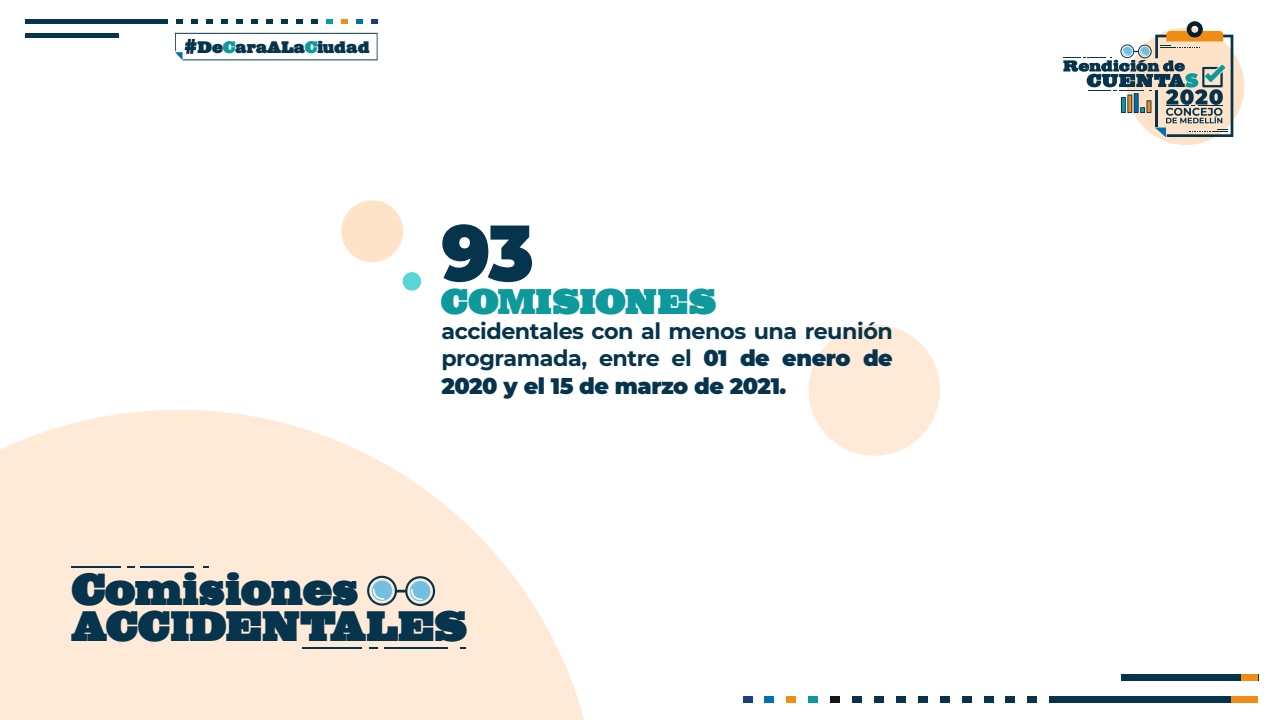
<style>
.page{position:relative;width:1280px;height:720px;background:#fff}
.page>*{position:absolute;margin:0;border:0;box-sizing:border-box;transform-origin:0 0}
.t1{font:900 79px "Montserrat";color:#06344c;scale:.94 1}
.t2{font:44.12px "Big Mummy";letter-spacing:-.02em;color:#06344c;scale:.87 1}
.t3{font:41.88px "Big Mummy";letter-spacing:-.02em;color:#06344c;scale:.87 1}
.t4{font:35.12px "Big Mummy";letter-spacing:-.025em;color:#0e999c;scale:.87 1}
.t5{font:700 22.25px/27.2px "Montserrat";letter-spacing:-.02em;color:#06344c;text-align:justify}
.t6{font:16.5px "Big Mummy";letter-spacing:-.02em;color:#06344c;scale:.87 1}
.s1{color:#0e999c}
.s2{font-weight:900}
</style>
<div class="page">
<div style="left:1127px;top:28px;width:117px;height:117px;background:#ffe3c8;border-radius:50%"></div>
<svg style="left:1063px;top:21px;width:170px;height:116px"></svg>
<div style="left:1050px;top:696px;width:208px;height:7px;background:#06344c"></div>
<div style="left:1121px;top:674px;width:137px;height:7px;background:#06344c"></div>
<div style="left:764px;top:696px;width:10px;height:7px;background:#0071ac"></div>
<div style="left:743px;top:696px;width:9px;height:7px;background:#1c3d7c"></div>
<div style="left:786px;top:696px;width:10px;height:7px;background:#f08d14"></div>
<div style="left:808px;top:696px;width:10px;height:7px;background:#0e999c"></div>
<div style="left:830px;top:696px;width:10px;height:7px;background:#171715"></div>
<div style="left:852px;top:696px;width:10px;height:7px;background:#06344c"></div>
<div style="left:874px;top:696px;width:9px;height:7px;background:#06344c"></div>
<div style="left:896px;top:696px;width:9px;height:7px;background:#06344c"></div>
<div style="left:918px;top:696px;width:9px;height:7px;background:#06344c"></div>
<div style="left:940px;top:696px;width:9px;height:7px;background:#06344c"></div>
<div style="left:962px;top:696px;width:9px;height:7px;background:#06344c"></div>
<div style="left:984px;top:696px;width:9px;height:7px;background:#06344c"></div>
<div style="left:1006px;top:696px;width:9px;height:7px;background:#06344c"></div>
<div style="left:1028px;top:696px;width:9px;height:7px;background:#06344c"></div>
<div style="left:1232px;top:696px;width:26px;height:7px;background:#f08d14"></div>
<div style="left:1241px;top:674px;width:17px;height:7px;background:#f08d14"></div>
<svg style="left:357px;top:19px;width:6px;height:5px"></svg>
<svg style="left:371px;top:19px;width:7px;height:5px"></svg>
<svg style="left:342px;top:19px;width:6px;height:5px"></svg>
<svg style="left:327px;top:19px;width:6px;height:5px"></svg>
<svg style="left:312px;top:19px;width:6px;height:5px"></svg>
<svg style="left:297px;top:19px;width:6px;height:5px"></svg>
<svg style="left:282px;top:19px;width:6px;height:5px"></svg>
<svg style="left:266px;top:19px;width:7px;height:5px"></svg>
<svg style="left:251px;top:19px;width:7px;height:5px"></svg>
<svg style="left:236px;top:19px;width:7px;height:5px"></svg>
<svg style="left:221px;top:19px;width:7px;height:5px"></svg>
<svg style="left:206px;top:19px;width:7px;height:5px"></svg>
<svg style="left:191px;top:19px;width:7px;height:5px"></svg>
<svg style="left:176px;top:19px;width:7px;height:5px"></svg>
<div style="left:25px;top:19px;width:143px;height:5px;background:#06344c"></div>
<div style="left:25px;top:33px;width:94px;height:5px;background:#06344c"></div>
<svg style="left:175px;top:33px;width:203px;height:27px"></svg>
<div style="left:809px;top:324px;width:131px;height:132px;background:#ffe9d7;border-radius:50%"></div>
<svg style="left:341px;top:200px;width:81px;height:91px"></svg>
<svg style="left:0;top:410px;width:584px;height:310px;fill:#ffe9d7"></svg>
<hr style="left:71px;top:566px;width:50px;height:2px;background:#06344c">
<hr style="left:140px;top:566px;width:54px;height:2px;background:#06344c">
<svg style="left:127px;top:566px;width:7px;height:2px"></svg>
<hr style="left:303px;top:647px;width:59px;height:2px;background:#06344c">
<hr style="left:384px;top:647px;width:64px;height:2px;background:#06344c">
<svg style="left:460px;top:647px;width:6px;height:2px"></svg>
<svg style="left:369px;top:647px;width:9px;height:2px"></svg>
<svg style="left:367px;top:576px;width:68px;height:30px"></svg>
<p class="t6" style="left:197px;top:38px;width:199px">De<span class="s1">C</span>araALa<span class="s1">C</span>iudad</p>
<h1 class="t1" style="left:441px;top:193px;width:100px">93</h1>
<h3 class="t4" style="left:441px;top:281px;width:319px">COMISIONES</h3>
<p class="t5" style="left:441px;top:316px;width:453px">accidentales con al menos una reunión programada, entre el <span class="s2">01 de enero de 2020 y el 15 de marzo de 2021.</span></p>
<h2 class="t2" style="left:71px;top:563px;width:332px">Comisiones</h2>
<h3 class="t3" style="left:71px;top:602px;width:457px">ACCIDENTALES</h3>
</div>
